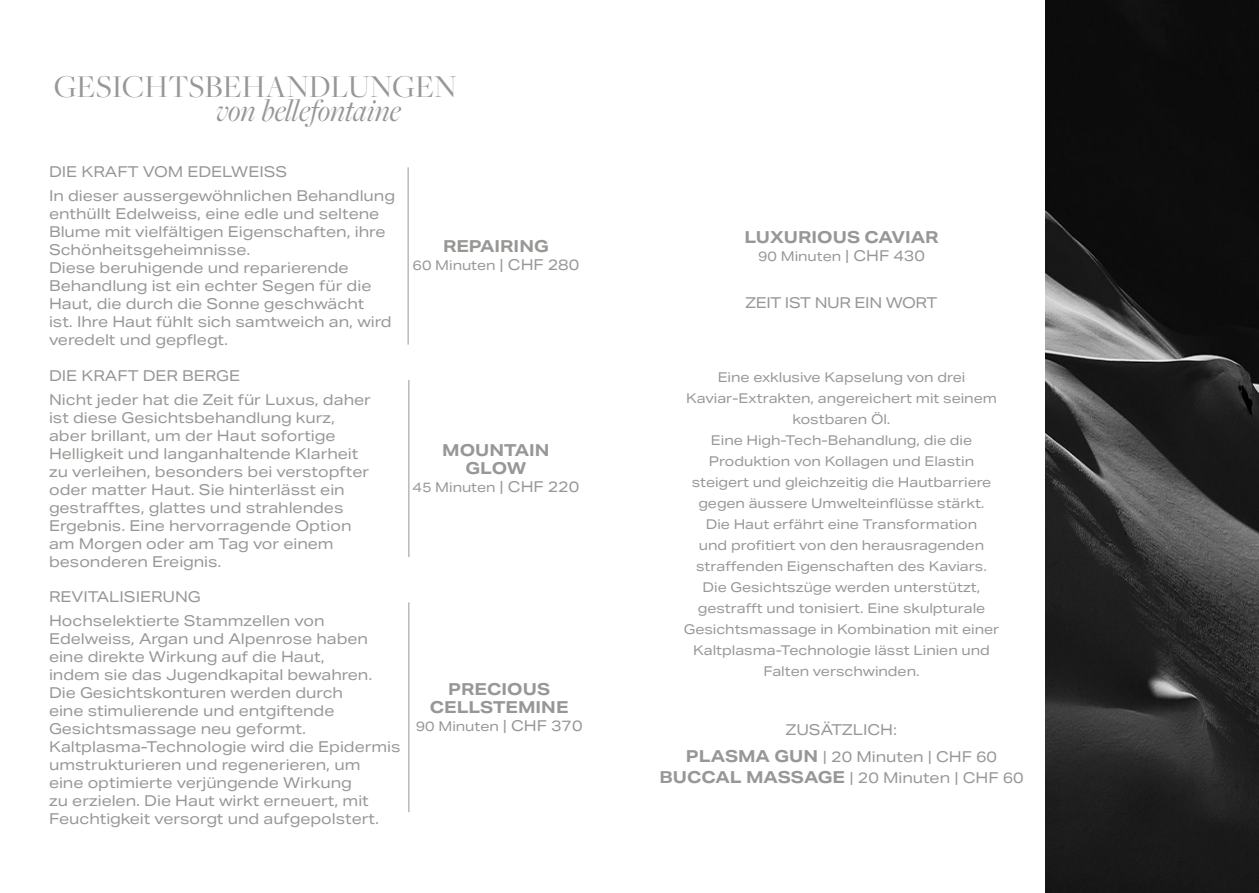
<style>
.page{position:relative;width:1259px;height:893px;background:#fff}
.page>*{position:absolute;margin:0;border:0;box-sizing:border-box;transform-origin:0 0}
.t1{font:33px/24px "Freight Big Pro";color:#999795}
.t2{font:700 16.5px/18px "Aktiv Grotesk Ex";color:#999795;text-align:center}
.t3{font:15px/18px "Aktiv Grotesk Ex";color:#999795}
.t4{font:15px "Aktiv Grotesk Ex";letter-spacing:-.02em;color:#999795}
.t5{font:13.5px/21px "Aktiv Grotesk Ex";color:#999795;text-align:center}
.s1{font-style:italic}
.s2{font-size:15px}
.s3{font-weight:700;font-size:16.5px}
</style>
<div class="page">
<hr style="left:408px;top:167px;width:1px;height:178px;background:#999795">
<hr style="left:408px;top:380px;width:1px;height:177px;background:#999795">
<hr style="left:408px;top:602px;width:1px;height:210px;background:#999795">
<img style="left:1045px;top:0;width:214px;height:893px">
<p class="t1" style="left:216px;top:74px;width:242px;text-indent:-162px">GESICHTSBEHANDLUNGEN <span class="s1">von bellefontaine</span></p>
<p class="t3" style="left:49px;top:160px;width:347px;line-height:24px">DIE KRAFT VOM EDELWEISS<br>In dieser aussergewöhnlichen Behandlung</p>
<p class="t3" style="left:49px;top:205px;width:338px">enthüllt Edelweiss, eine edle und seltene<br>Blume mit vielfältigen Eigenschaften, ihre<br>Schönheitsgeheimnisse.</p>
<p class="t3" style="left:49px;top:259px;width:344px">Diese beruhigende und reparierende Behandlung ist ein echter Segen für die Haut, die durch die Sonne geschwächt ist. Ihre Haut fühlt sich samtweich an, wird veredelt und gepflegt.</p>
<p class="t3" style="left:49px;top:364px;width:323px;line-height:24px">DIE KRAFT DER BERGE<br>Nicht jeder hat die Zeit für Luxus, daher</p>
<p class="t3" style="left:49px;top:409px;width:321px">ist diese Gesichtsbehandlung kurz, aber brillant, um der Haut sofortige Helligkeit und langanhaltende Klarheit zu verleihen, besonders bei verstopfter oder matter Haut. Sie hinterlässt ein gestrafftes, glattes und strahlendes Ergebnis. Eine hervorragende Option am Morgen oder am Tag vor einem besonderen Ereignis.</p>
<p class="t3" style="left:49px;top:584px;width:277px;line-height:24px">REVITALISIERUNG<br>Hochselektierte Stammzellen von</p>
<p class="t3" style="left:49px;top:629px;width:353px">Edelweiss, Argan und Alpenrose haben eine direkte Wirkung auf die Haut,<br>indem sie das Jugendkapital bewahren.<br>Die Gesichtskonturen werden durch<br>eine stimulierende und entgiftende Gesichtsmassage neu geformt.<br>Kaltplasma-Technologie wird die Epidermis umstrukturieren und regenerieren, um<br>eine optimierte verjüngende Wirkung<br>zu erzielen. Die Haut wirkt erneuert, mit Feuchtigkeit versorgt und aufgepolstert.</p>
<p class="t2" style="left:443px;top:237px;width:107px">REPAIRING</p>
<p class="t5" style="left:412px;top:255px;width:168px">60 Minuten <span class="s2">| CHF 280</span></p>
<p class="t2" style="left:442px;top:442px;width:109px">MOUNTAIN<br>GLOW</p>
<p class="t5" style="left:412px;top:477px;width:168px">45 Minuten <span class="s2">| CHF 220</span></p>
<p class="t2" style="left:430px;top:680px;width:140px">PRECIOUS<br>CELLSTEMINE</p>
<p class="t5" style="left:416px;top:716px;width:168px">90 Minuten <span class="s2">| CHF 370</span></p>
<p class="t2" style="left:744px;top:228px;width:196px">LUXURIOUS CAVIAR</p>
<p class="t5" style="left:758px;top:245px;width:168px">90 Minuten <span class="s2">| CHF 430</span></p>
<p class="t4" style="left:745px;top:294px;width:193px">ZEIT IST NUR EIN WORT</p>
<p class="t5" style="left:686px;top:367px;width:312px">Eine exklusive Kapselung von drei<br>Kaviar-Extrakten, angereichert mit seinem kostbaren Öl.</p>
<p class="t5" style="left:691px;top:430px;width:301px">Eine High-Tech-Behandlung, die die Produktion von Kollagen und Elastin steigert und gleichzeitig die Hautbarriere gegen äussere Umwelteinflüsse stärkt.</p>
<p class="t5" style="left:696px;top:514px;width:292px">Die Haut erfährt eine Transformation und profitiert von den herausragenden straffenden Eigenschaften des Kaviars.</p>
<p class="t5" style="left:684px;top:577px;width:317px">Die Gesichtszüge werden unterstützt, gestrafft und tonisiert. Eine skulpturale Gesichtsmassage in Kombination mit einer Kaltplasma-Technologie lässt Linien und Falten verschwinden.</p>
<p class="t3" style="left:786px;top:721px;width:113px">ZUSÄTZLICH:</p>
<p class="t3" style="left:659px;top:746px;width:366px;line-height:21px;text-align:center"><span class="s3">PLASMA GUN</span> | 20 Minuten | CHF 60<br><span class="s3">BUCCAL MASSAGE</span> | 20 Minuten | CHF 60</p>
</div>
